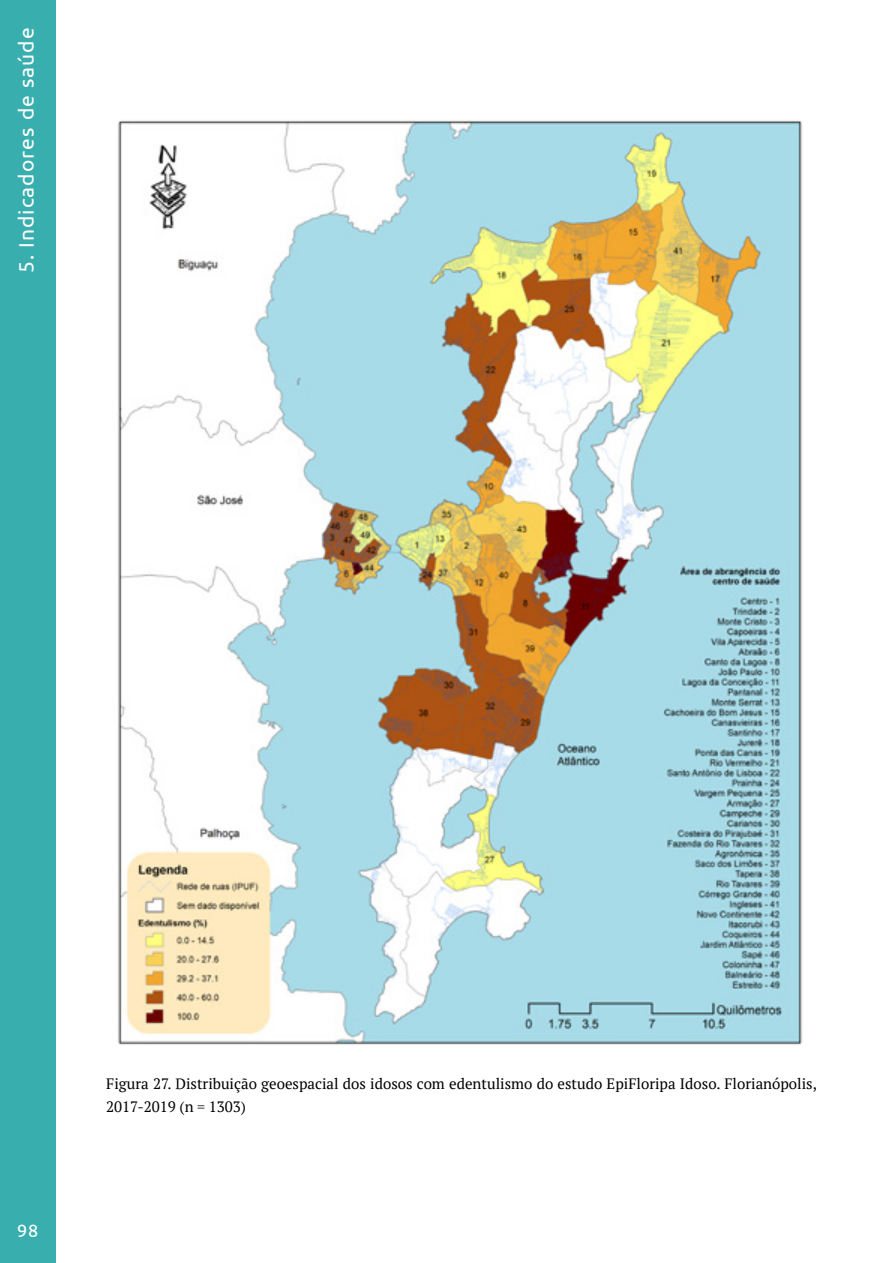
<style>
.page{position:relative;width:893px;height:1263px;background:#fff}
.page>*{position:absolute;margin:0;border:0;box-sizing:border-box;transform-origin:0 0}
.t1{font:21px "Ubuntu";letter-spacing:.05em;color:#fff}
.t2{font:18px "Ubuntu";color:#fff}
.t3{font:15px/22.5px "PT Serif";color:#000}
</style>
<div class="page">
<div style="left:0;top:0;width:55px;height:1263px;background:#38afae"></div>
<img style="left:117px;top:120px;width:686px;height:925px">
<h1 class="t1" style="left:14px;top:273px;width:247px;rotate:-90deg">5. Indicadores de saúde</h1>
<p class="t2" style="left:17px;top:1219px;width:23px">98</p>
<p class="t3" style="left:106px;top:1072px;width:712px">Figura 27. Distribuição geoespacial dos idosos com edentulismo do estudo EpiFloripa Idoso. Florianópolis,<br>2017-2019 (n = 1303)</p>
</div>
